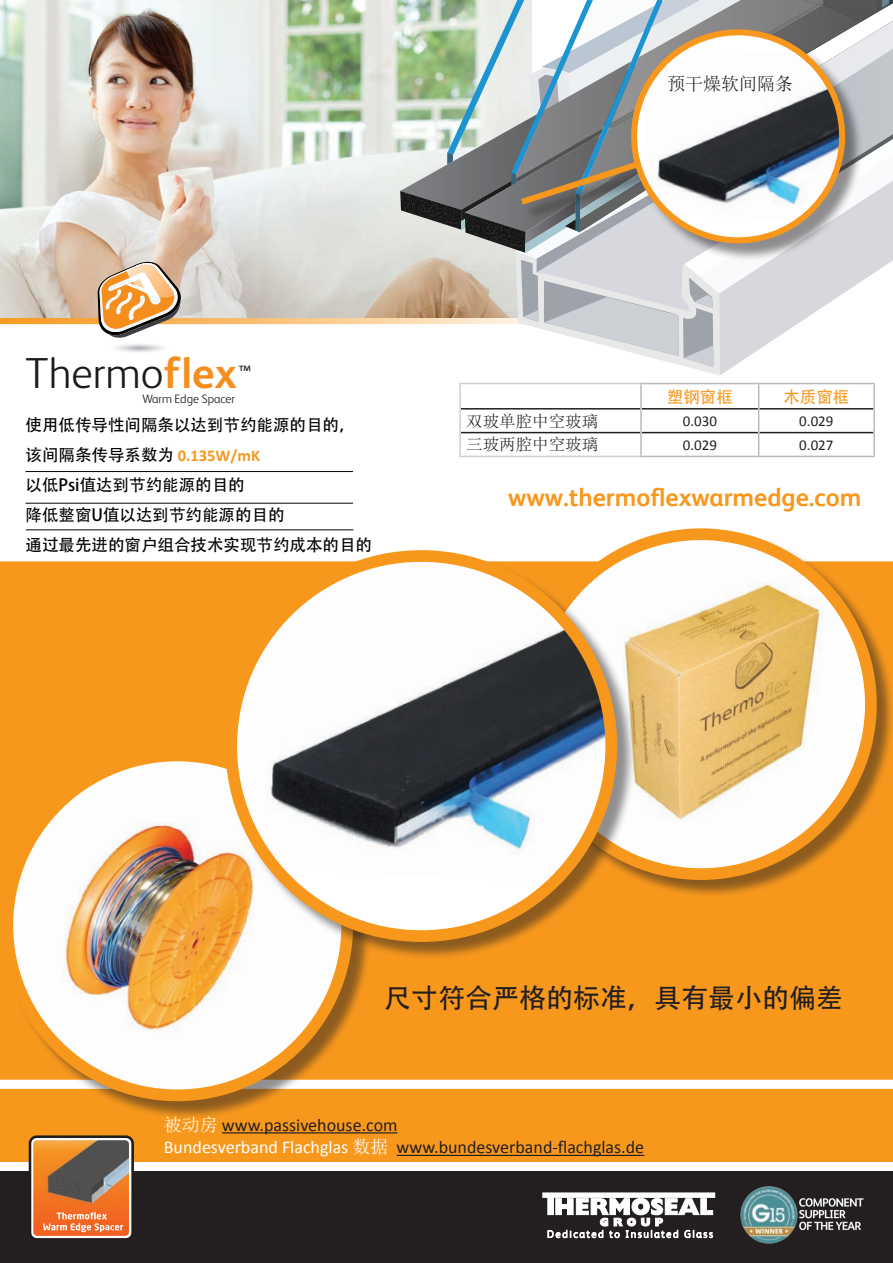
<style>
.page{position:relative;width:893px;height:1263px;background:#fff}
.page>*{position:absolute;margin:0;border:0;box-sizing:border-box;transform-origin:0 0}
.t1{font:300 43.5px "FS Albert";color:#1b1b19}
.t2{font:27px "Adobe Heiti Std";color:#231f20}
.t3{font:700 25.5px "FS Albert";color:#f7981d}
.t4{font:19.8px "Myriad Pro";color:#231f20}
.t5{font:18px/22.5px "Calibri";color:#231f20}
.t6{font:18px "Sim Sun";color:#231f20}
.t7{font:16.5px/30px "Adobe Heiti Std";color:#000}
.t8{font:16.5px "Sim Sun";color:#231f20}
.t9{font:16.5px "Adobe Heiti Std";color:#f7981d}
.t10{font:15px "Calibri";color:#231f20}
.t11{font:300 12.15px "FS Albert";color:#1b1b19}
.t12{font:300 10.35px "FS Albert";letter-spacing:.16em;color:#fff}
.s1{font-weight:700;color:#f68e1e}
.s2{font-family:"Calibri";font-weight:700;color:#f7981d}
.s3{font-family:"Sim Sun";color:#fff}
.s4{color:#fff}
</style>
<div class="page">
<div style="left:0;top:561px;width:893px;height:519px;background:#f7981d"></div>
<div style="left:0;top:1171px;width:893px;height:92px;background:#231f20"></div>
<svg style="left:0;top:1088px;width:893px;height:83px;background:#f7a53a"></svg>
<img style="left:29px;top:1135px;width:105px;height:104px">
<img style="left:31px;top:1138px;width:100px;height:100px">
<img style="left:33px;top:1140px;width:96px;height:96px">
<div style="left:4px;top:752px;width:368px;height:368px;background:#231f20;opacity:.5"></div>
<svg style="left:0;top:738px;width:364px;height:369px"></svg>
<div style="left:528px;top:531px;width:365px;height:368px;background:#231f20;opacity:.5"></div>
<svg style="left:528px;top:528px;width:360px;height:358px"></svg>
<div style="left:228px;top:553px;width:408px;height:407px;background:#231f20;opacity:.5"></div>
<svg style="left:214px;top:538px;width:415px;height:410px"></svg>
<img style="left:0;top:0;width:893px;height:375px">
<div style="left:634px;top:32px;width:229px;height:230px;background:#231f20;opacity:.5"></div>
<svg style="left:625px;top:23px;width:226px;height:223px"></svg>
<svg style="left:542px;top:1192px;width:173px;height:47px"></svg>
<img style="left:740px;top:1186px;width:124px;height:58px">
<hr style="left:26px;top:529px;width:327px;height:1px;background:#040503">
<hr style="left:26px;top:503px;width:327px;height:1px;background:#040503">
<hr style="left:26px;top:471px;width:327px;height:1px;background:#040503">
<hr style="left:461px;top:408px;width:179px;height:2px;background:#231f20">
<hr style="left:642px;top:408px;width:116px;height:2px;background:#231f20">
<hr style="left:759px;top:408px;width:114px;height:2px;background:#231f20">
<hr style="left:461px;top:432px;width:179px;height:1px;background:#231f20">
<hr style="left:642px;top:432px;width:116px;height:1px;background:#231f20">
<hr style="left:759px;top:432px;width:114px;height:1px;background:#231f20">
<hr style="left:459px;top:383px;width:181px;height:1px;background:#cdced0">
<hr style="left:459px;top:384px;width:2px;height:25px;background:#cdced0">
<hr style="left:459px;top:409px;width:2px;height:24px;background:#cdced0">
<hr style="left:459px;top:433px;width:2px;height:23px;background:#cdced0">
<hr style="left:459px;top:456px;width:181px;height:1px;background:#cdced0">
<hr style="left:759px;top:383px;width:116px;height:1px;background:#b8b9bc">
<hr style="left:873px;top:384px;width:2px;height:25px;background:#b8b9bc">
<hr style="left:873px;top:409px;width:2px;height:24px;background:#b8b9bc">
<hr style="left:873px;top:433px;width:2px;height:23px;background:#b8b9bc">
<hr style="left:759px;top:456px;width:116px;height:1px;background:#b8b9bc">
<hr style="left:640px;top:383px;width:119px;height:1px;background:#b8b9bc">
<hr style="left:640px;top:384px;width:2px;height:25px;background:#b8b9bc">
<hr style="left:640px;top:409px;width:2px;height:24px;background:#b8b9bc">
<hr style="left:640px;top:433px;width:2px;height:23px;background:#b8b9bc">
<svg style="left:758px;top:384px;width:1px;height:72px"></svg>
<hr style="left:640px;top:456px;width:119px;height:1px;background:#b8b9bc">
<hr style="left:222px;top:1132px;width:176px;height:1px;background:#231f20">
<hr style="left:397px;top:1155px;width:247px;height:1px;background:#231f20">
<p class="t6" style="left:667px;top:75px;width:127px">预干燥软间隔条</p>
<h1 class="t1" style="left:26px;top:344px;width:213px">Thermo<span class="s1">flex</span></h1>
<p class="t11" style="left:142px;top:391px;width:94px">Warm Edge Spacer</p>
<p class="t4" style="left:238px;top:361px;width:14px">™</p>
<p class="t7" style="left:26px;top:411px;width:348px">使用低传导性间隔条以达到节约能源的目的，该间隔条传导系数为 <span class="s2">0.135W/mK<br></span>以低Psi值达到节约能源的目的<br>降低整窗U值以达到节约能源的目的<br>通过最先进的窗户组合技术实现节约成本的目的</p>
<p class="t9" style="left:667px;top:387px;width:67px">塑钢窗框</p>
<p class="t9" style="left:783px;top:387px;width:67px">木质窗框</p>
<p class="t8" style="left:466px;top:412px;width:133px">双玻单腔中空玻璃</p>
<p class="t10" style="left:683px;top:412px;width:36px">0.030</p>
<p class="t10" style="left:799px;top:412px;width:36px">0.029</p>
<p class="t8" style="left:466px;top:436px;width:133px">三玻两腔中空玻璃</p>
<p class="t10" style="left:683px;top:435px;width:36px">0.029</p>
<p class="t10" style="left:799px;top:435px;width:36px">0.027</p>
<h3 class="t3" style="left:508px;top:480px;width:355px">www.thermoflexwarmedge.com</h3>
<h2 class="t2" style="left:384px;top:982px;width:460px">尺寸符合严格的标准，具有最小的偏差</h2>
<p class="t5" style="left:164px;top:1114px;width:482px"><span class="s3">被动房</span> www.passivehouse.com<br><span class="s4">Bundesverband Flachglas</span> <span class="s3">数据</span> www.bundesverband-flachglas.de</p>
<p class="t12" style="left:547px;top:1227px;width:167px">Dedicated to Insulated Glass</p>
</div>
